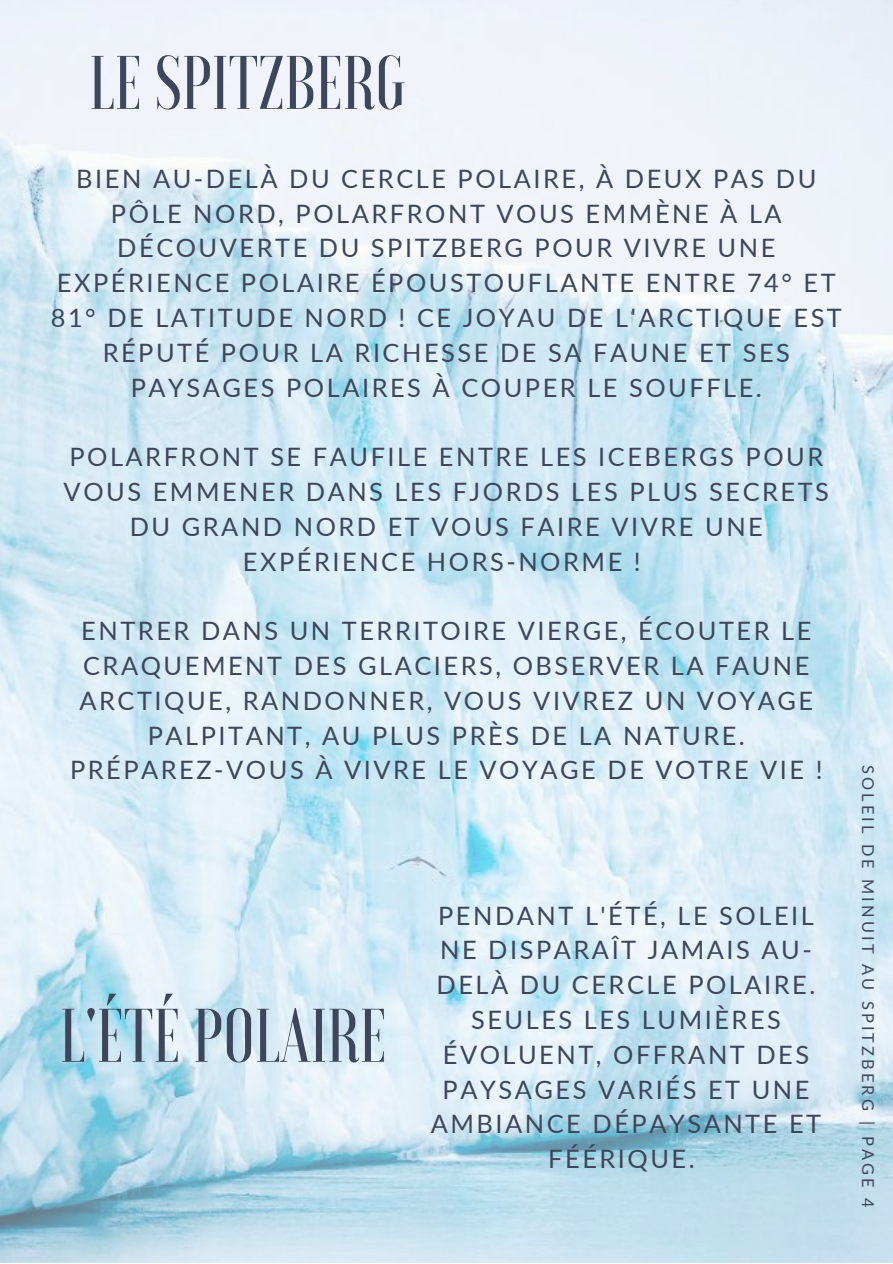
<style>
.page{position:relative;width:893px;height:1264px;background:#fff}
.page>*{position:absolute;margin:0;border:0;box-sizing:border-box;transform-origin:0 0}
.t1{font:500 75.75px "Voga";color:#3d465a}
.t2{font:25.35px/34.8px "Lato";letter-spacing:.1em;color:#3d465a;text-align:center}
.t3{font:16.35px "Lato";letter-spacing:.19em;color:#3d465a}
</style>
<div class="page">
<img style="left:0;top:0;width:892px;height:1262px">
<h1 class="t1" style="left:89px;top:45px;width:318px">LE SPITZBERG</h1>
<p class="t2" style="left:51px;top:161px;width:792px">BIEN AU-DELÀ DU CERCLE POLAIRE, À DEUX PAS DU PÔLE NORD, POLARFRONT VOUS EMMÈNE À LA DÉCOUVERTE DU SPITZBERG POUR VIVRE UNE EXPÉRIENCE POLAIRE ÉPOUSTOUFLANTE ENTRE 74° ET 81° DE LATITUDE NORD ! CE JOYAU DE L'ARCTIQUE EST RÉPUTÉ POUR LA RICHESSE DE SA FAUNE ET SES PAYSAGES POLAIRES À COUPER LE SOUFFLE.</p>
<p class="t2" style="left:64px;top:439px;width:766px">POLARFRONT SE FAUFILE ENTRE LES ICEBERGS POUR VOUS EMMENER DANS LES FJORDS LES PLUS SECRETS DU GRAND NORD ET VOUS FAIRE VIVRE UNE EXPÉRIENCE HORS-NORME !</p>
<p class="t2" style="left:70px;top:613px;width:754px">ENTRER DANS UN TERRITOIRE VIERGE, ÉCOUTER LE CRAQUEMENT DES GLACIERS, OBSERVER LA FAUNE ARCTIQUE, RANDONNER, VOUS VIVREZ UN VOYAGE PALPITANT, AU PLUS PRÈS DE LA NATURE.<br>PRÉPAREZ-VOUS À VIVRE LE VOYAGE DE VOTRE VIE !</p>
<h1 class="t1" style="left:60px;top:997px;width:328px">L'ÉTÉ POLAIRE</h1>
<p class="t2" style="left:431px;top:897px;width:392px">PENDANT L'ÉTÉ, LE SOLEIL<br>NE DISPARAÎT JAMAIS AU-<br>DELÀ DU CERCLE POLAIRE.<br>SEULES LES LUMIÈRES<br>ÉVOLUENT, OFFRANT DES<br>PAYSAGES VARIÉS ET UNE<br>AMBIANCE DÉPAYSANTE ET<br>FÉÉRIQUE.</p>
<p class="t3" style="left:878px;top:764px;width:444px;rotate:90deg">SOLEIL DE MINUIT AU SPITZBERG | PAGE 4</p>
</div>
